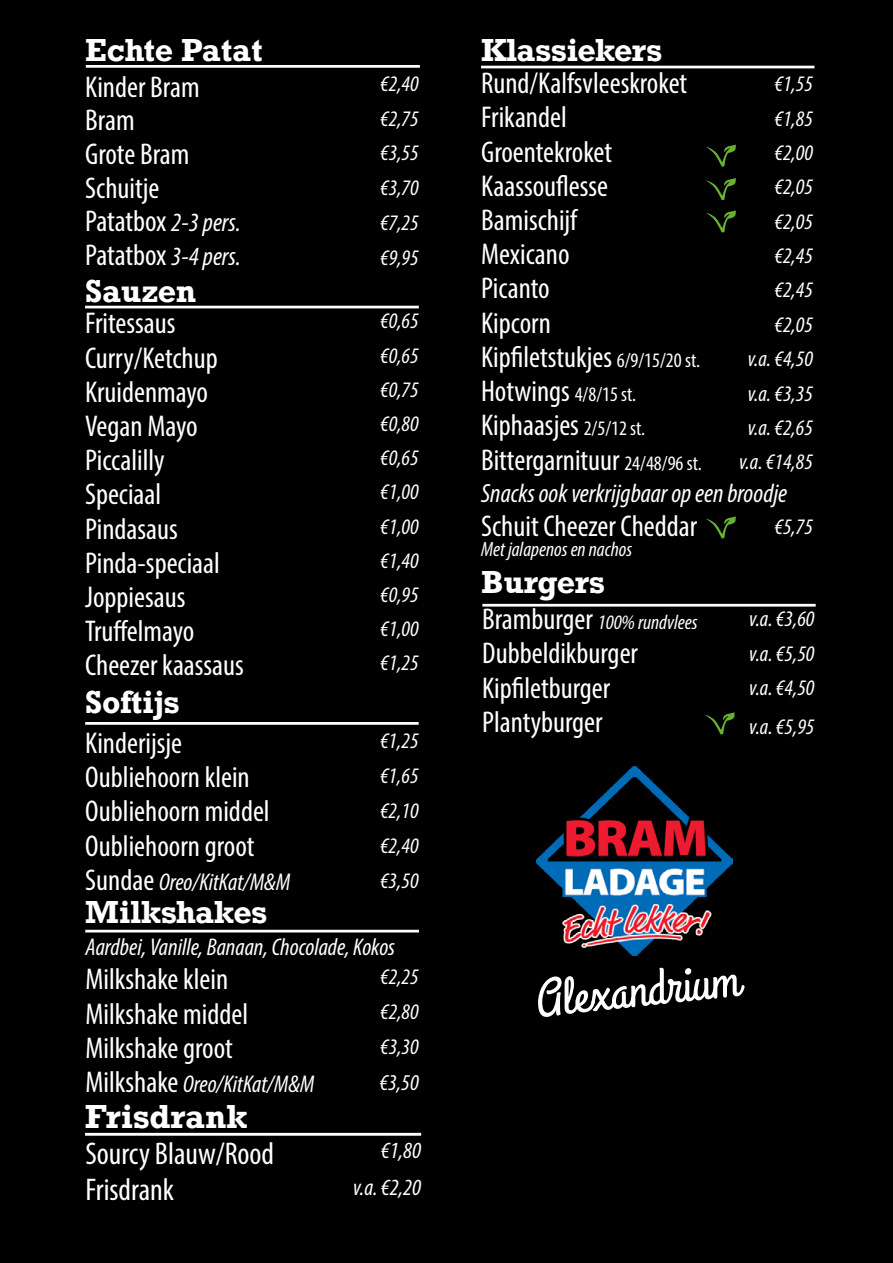
<style>
.page{position:relative;width:893px;height:1263px;background:#000}
.page>*{position:absolute;margin:0;border:0;box-sizing:border-box;transform-origin:0 0}
.t1{font:52.5px "Grand Hotel";color:#fff}
.t2{font:condensed 31.5px/35.7px "Myriad Pro";color:#fff}
.t3{font:700 31.35px "Rockwell";color:#fff}
.t4{font:condensed 30.15px/34.2px "Myriad Pro";color:#fff}
.t5{font:700 30px "Rockwell";color:#fff}
.t6{font:italic condensed 26.4px "Myriad Pro";color:#fff}
.t7{font:italic condensed 24.3px "Myriad Pro";color:#fff}
.t8{font:italic condensed 23.25px/36.5px "Myriad Pro";color:#fff;text-align:right}
.t9{font:italic condensed 22.65px "Myriad Pro";color:#fff}
.t10{font:italic condensed 22.2px/35px "Myriad Pro";color:#fff;text-align:justify}
.t11{font:italic condensed 20.55px "Myriad Pro";color:#fff}
.t12{font:condensed 20.55px "Myriad Pro";color:#fff}
.s1{font-style:italic;font-size:26.4px}
.s2{font-style:normal;font-size:30.15px}
.s3{font-size:20.55px}
.s4{font-size:30.15px}
</style>
<div class="page">
<hr style="left:86px;top:65px;width:334px;height:3px;background:#fff">
<hr style="left:85px;top:306px;width:334px;height:2px;background:#fff">
<hr style="left:481px;top:66px;width:333px;height:2px;background:#fff">
<hr style="left:482px;top:604px;width:334px;height:3px;background:#fff">
<svg style="left:706px;top:210px;width:30px;height:22px"></svg>
<svg style="left:706px;top:178px;width:30px;height:22px"></svg>
<hr style="left:85px;top:722px;width:334px;height:3px;background:#fff">
<hr style="left:85px;top:930px;width:334px;height:2px;background:#fff">
<svg style="left:706px;top:145px;width:30px;height:22px"></svg>
<hr style="left:85px;top:1133px;width:336px;height:3px;background:#fff">
<img style="left:537px;top:766px;width:195px;height:190px">
<svg style="left:705px;top:712px;width:30px;height:22px"></svg>
<svg style="left:706px;top:516px;width:30px;height:22px"></svg>
<p class="t5" style="left:85px;top:31px;width:179px">Echte Patat</p>
<p class="t4" style="left:85px;top:69px;width:157px;line-height:33.8px">Kinder Bram<br>Bram<br>Grote Bram<br>Schuitje<br>Patatbox <span class="s1">2-3 pers.<br></span>Patatbox <span class="s1">3-4 pers.</span></p>
<p class="t5" style="left:85px;top:272px;width:113px">Sauzen</p>
<p class="t4" style="left:85px;top:306px;width:160px">Fritessaus<br>Curry/Ketchup<br>Kruidenmayo<br>Vegan Mayo<br>Piccalilly<br>Speciaal<br>Pindasaus<br>Pinda-speciaal<br>Joppiesaus<br>Truffelmayo<br>Cheezer kaassaus</p>
<p class="t10" style="left:380px;top:66px;width:40px">€2,40 €2,75 €3,55 €3,70 €7,25 €9,95</p>
<p class="t10" style="left:380px;top:304px;width:40px;line-height:34.2px">€0,65 €0,65 €0,75 €0,80 €0,65 €1,00 €1,00 €1,40 €0,95 €1,00 €1,25</p>
<p class="t5" style="left:85px;top:682px;width:96px">Softijs</p>
<p class="t4" style="left:85px;top:725px;width:186px">Kinderijsje<br>Oubliehoorn klein<br>Oubliehoorn middel<br>Oubliehoorn groot</p>
<p class="t7" style="left:85px;top:867px;width:207px"><span class="s2">Sundae</span> Oreo/KitKat/M&amp;M</p>
<p class="t5" style="left:85px;top:893px;width:183px">Milkshakes</p>
<p class="t7" style="left:85px;top:932px;width:311px">Aardbei, Vanille, Banaan, Chocolade, Kokos</p>
<p class="t4" style="left:85px;top:962px;width:164px">Milkshake klein<br>Milkshake middel<br>Milkshake groot</p>
<p class="t7" style="left:85px;top:1069px;width:231px"><span class="s2">Milkshake</span> Oreo/KitKat/M&amp;M</p>
<p class="t10" style="left:380px;top:723px;width:40px">€1,25 €1,65 €2,10 €2,40 €3,50</p>
<p class="t10" style="left:380px;top:959px;width:40px">€2,25 €2,80 €3,30</p>
<p class="t9" style="left:379px;top:1068px;width:41px">€3,50</p>
<p class="t3" style="left:85px;top:1096px;width:164px">Frisdrank</p>
<p class="t2" style="left:85px;top:1135px;width:190px">Sourcy Blauw/Rood<br>Frisdrank</p>
<p class="t8" style="left:353px;top:1132px;width:69px">€1,80 v.a. €2,20</p>
<p class="t5" style="left:481px;top:31px;width:182px">Klassiekers</p>
<p class="t4" style="left:481px;top:66px;width:220px">Rund/Kalfsvleeskroket<br>Frikandel<br>Groentekroket<br>Kaassouflesse<br>Bamischijf<br>Mexicano<br>Picanto<br>Kipcorn<br>Kipfiletstukjes <span class="s3">6/9/15/20 st.</span></p>
<p class="t12" style="left:481px;top:382px;width:157px"><span class="s4">Hotwings</span> 4/8/15 st.</p>
<p class="t4" style="left:481px;top:408px;width:222px">Kiphaasjes <span class="s3">2/5/12 st.<br></span>Bittergarnituur <span class="s3">24/48/96 st.</span></p>
<p class="t6" style="left:481px;top:477px;width:308px">Snacks ook verkrijgbaar op een broodje</p>
<p class="t4" style="left:481px;top:508px;width:218px">Schuit Cheezer Cheddar</p>
<p class="t10" style="left:739px;top:66px;width:75px;line-height:34.3px;text-align:right">€1,55 €1,85 €2,00 €2,05 €2,05 €2,45 €2,45 €2,05<br>v.a. €4,50 v.a. €3,35 v.a. €2,65 v.a. €14,85</p>
<p class="t10" style="left:774px;top:509px;width:40px">€5,75</p>
<p class="t11" style="left:481px;top:537px;width:153px">Met jalapenos en nachos</p>
<p class="t5" style="left:481px;top:563px;width:125px">Burgers</p>
<p class="t11" style="left:482px;top:610px;width:217px"><span class="s2">Bramburger</span> 100% rundvlees</p>
<p class="t4" style="left:482px;top:636px;width:157px">Dubbeldikburger<br>Kipfiletburger<br>Plantyburger</p>
<p class="t10" style="left:749px;top:601px;width:67px">v.a. €3,60 v.a. €5,50 v.a. €4,50</p>
<p class="t10" style="left:749px;top:709px;width:67px">v.a. €5,95</p>
<h1 class="t1" style="left:531px;top:966px;width:206px;rotate:-6deg">Alexandrium</h1>
</div>
